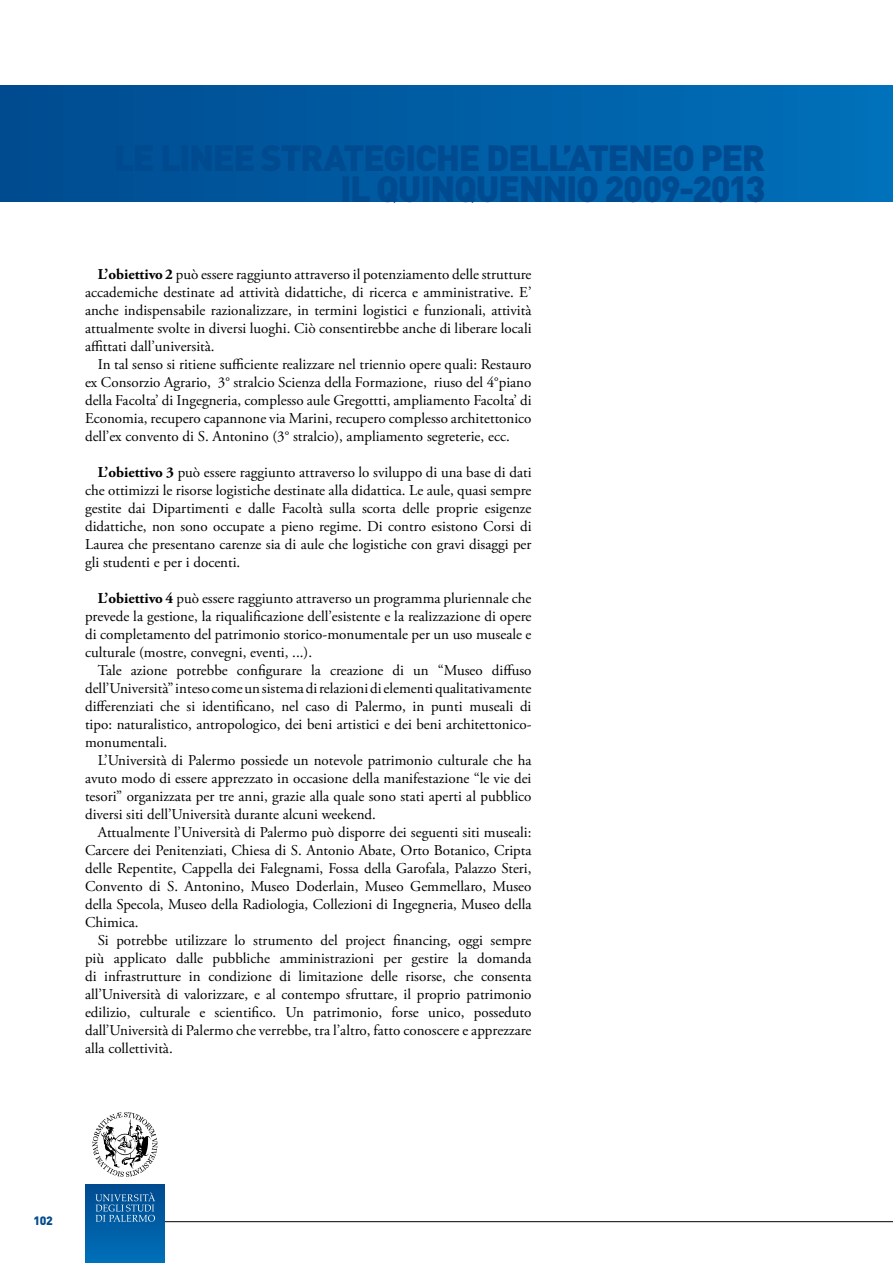
<style>
.page{position:relative;width:893px;height:1263px;background:#fff}
.page>*{position:absolute;margin:0;border:0;box-sizing:border-box;transform-origin:0 0}
.t1{font:900 36px/30.9px "DIN Pro";letter-spacing:-.04em;color:#004a8f;text-align:right}
.t2{font:15px/18px "Adobe Garamond Pro";color:#000;text-align:justify}
.t3{font:900 12px "DIN Pro";color:#004a8f}
.s1{font-weight:700}
</style>
<div class="page">
<hr style="left:128px;top:1221px;width:765px;height:1px;background:#000">
<div style="left:85px;top:1184px;width:79px;height:79px;background:linear-gradient(to bottom,#004a8f,#0070b9)"></div>
<svg style="left:95px;top:1192px;width:60px;height:30px;background:#2b71ab"></svg>
<svg style="left:92px;top:1112px;width:65px;height:65px"></svg>
<div style="left:0;top:85px;width:893px;height:117px;background:linear-gradient(to right,#004b8f,#0070ba)"></div>
<hr style="left:892px;top:85px;width:1px;height:117px;background:#0072bc">
<h1 class="t1" style="left:114px;top:141px;width:653px">LE LINEE STRATEGICHE DELL’ATENEO PER<br>IL QUINQUENNIO 2009-2013</h1>
<p class="t2" style="left:85px;top:266px;width:448px;text-indent:13px"><span class="s1">L’obiettivo 2</span> può essere raggiunto attraverso il potenziamento delle strutture accademiche destinate ad attività didattiche, di ricerca e amministrative. E’ anche indispensabile razionalizzare, in termini logistici e funzionali, attività attualmente svolte in diversi luoghi. Ciò consentirebbe anche di liberare locali affittati dall’università.</p>
<p class="t2" style="left:85px;top:356px;width:448px;text-indent:13px">In tal senso si ritiene sufficiente realizzare nel triennio opere quali: Restauro ex Consorzio Agrario, 3° stralcio Scienza della Formazione, riuso del 4°piano della Facolta’ di Ingegneria, complesso aule Gregottti, ampliamento Facolta’ di Economia, recupero capannone via Marini, recupero complesso architettonico dell’ex convento di S. Antonino (3° stralcio), ampliamento segreterie, ecc.</p>
<p class="t2" style="left:85px;top:464px;width:448px;text-indent:13px"><span class="s1">L’obiettivo 3</span> può essere raggiunto attraverso lo sviluppo di una base di dati che ottimizzi le risorse logistiche destinate alla didattica. Le aule, quasi sempre gestite dai Dipartimenti e dalle Facoltà sulla scorta delle proprie esigenze didattiche, non sono occupate a pieno regime. Di contro esistono Corsi di Laurea che presentano carenze sia di aule che logistiche con gravi disaggi per gli studenti e per i docenti.</p>
<p class="t2" style="left:85px;top:590px;width:448px;text-indent:13px"><span class="s1">L’obiettivo 4</span> può essere raggiunto attraverso un programma pluriennale che prevede la gestione, la riqualificazione dell’esistente e la realizzazione di opere di completamento del patrimonio storico-monumentale per un uso museale e culturale (mostre, convegni, eventi, ...).</p>
<p class="t2" style="left:85px;top:662px;width:448px;text-indent:13px">Tale azione potrebbe configurare la creazione di un “Museo diffuso dell’Università” inteso come un sistema di relazioni di elementi qualitativamente differenziati che si identificano, nel caso di Palermo, in punti museali di tipo: naturalistico, antropologico, dei beni artistici e dei beni architettonico&shy;monumentali.</p>
<p class="t2" style="left:85px;top:752px;width:448px;text-indent:13px">L’Università di Palermo possiede un notevole patrimonio culturale che ha avuto modo di essere apprezzato in occasione della manifestazione “le vie dei tesori” organizzata per tre anni, grazie alla quale sono stati aperti al pubblico diversi siti dell’Università durante alcuni weekend.</p>
<p class="t2" style="left:85px;top:824px;width:448px;text-indent:13px">Attualmente l’Università di Palermo può disporre dei seguenti siti museali:<br>Carcere dei Penitenziati, Chiesa di S. Antonio Abate, Orto Botanico, Cripta delle Repentite, Cappella dei Falegnami, Fossa della Garofala, Palazzo Steri, Convento di S. Antonino, Museo Doderlain, Museo Gemmellaro, Museo della Specola, Museo della Radiologia, Collezioni di Ingegneria, Museo della Chimica.</p>
<p class="t2" style="left:85px;top:932px;width:448px;text-indent:13px">Si potrebbe utilizzare lo strumento del project financing, oggi sempre più applicato dalle pubbliche amministrazioni per gestire la domanda di infrastrutture in condizione di limitazione delle risorse, che consenta all’Università di valorizzare, e al contempo sfruttare, il proprio patrimonio edilizio, culturale e scientifico. Un patrimonio, forse unico, posseduto dall’Università di Palermo che verrebbe, tra l’altro, fatto conoscere e apprezzare alla collettività.</p>
<p class="t3" style="left:34px;top:1212px;width:21px">102</p>
</div>
